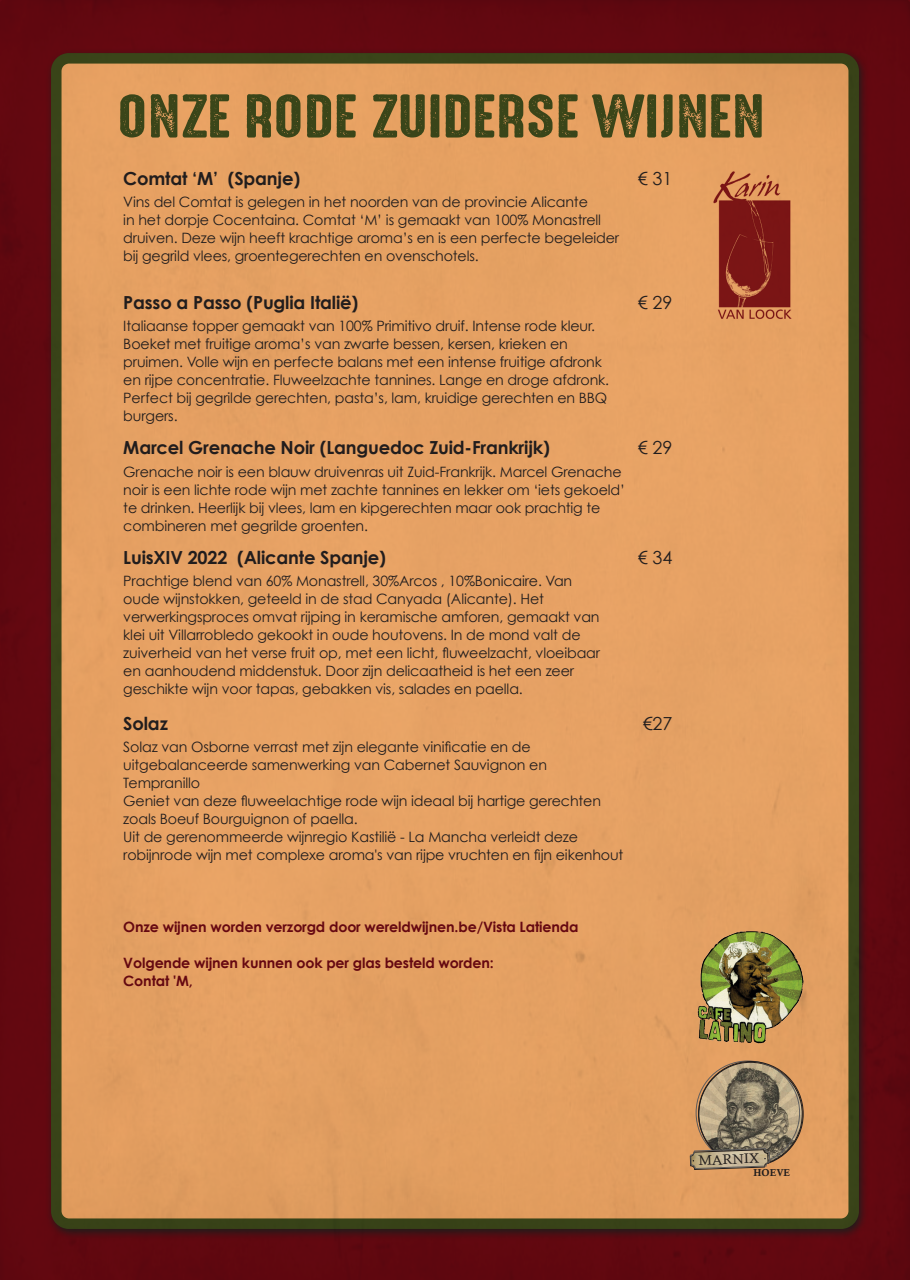
<style>
.page{position:relative;width:910px;height:1280px;background:#fff}
.page>*{position:absolute;margin:0;border:0;box-sizing:border-box;transform-origin:0 0}
.t1{font:55.5px "High Voltage Rough";letter-spacing:-.01em;color:#3c491c;scale:1.25 1}
.t2{font:700 18px "Century Gothic";letter-spacing:-.01em;color:#231f20}
.t3{font:18px "Century Gothic";letter-spacing:-.01em;color:#231f20}
.t4{font:14.25px/18px "Century Gothic";letter-spacing:-.01em;color:#231f20}
.t5{font:700 14.25px "Century Gothic";letter-spacing:-.01em;color:#690913}
.t6{font:13.8px "Calisto";color:#231f20}
.t7{font:10.05px "Calis MT Bol";color:#231f20}
</style>
<div class="page">
<img style="left:0;top:0;width:910px;height:1280px">
<p class="t1" style="left:117px;top:74px;width:519px">ONZE RODE ZUIDERSE WIJNEN</p>
<p class="t2" style="left:123px;top:167px;width:178px">Comtat ‘M’ (Spanje)</p>
<p class="t3" style="left:638px;top:167px;width:36px">€ 31</p>
<p class="t4" style="left:123px;top:193px;width:497px">Vins del Comtat is gelegen in het noorden van de provincie Alicante<br>in het dorpje Cocentaina. Comtat ‘M’ is gemaakt van 100% Monastrell druiven. Deze wijn heeft krachtige aroma’s en is een perfecte begeleider bij gegrild vlees, groentegerechten en ovenschotels.</p>
<p class="t2" style="left:123px;top:291px;width:237px">Passo a Passo (Puglia Italië)</p>
<p class="t3" style="left:638px;top:292px;width:36px">€ 29</p>
<p class="t4" style="left:123px;top:317px;width:487px">Italiaanse topper gemaakt van 100% Primitivo druif. Intense rode kleur.<br>Boeket met fruitige aroma’s van zwarte bessen, kersen, krieken en pruimen. Volle wijn en perfecte balans met een intense fruitige afdronk en rijpe concentratie. Fluweelzachte tannines. Lange en droge afdronk.<br>Perfect bij gegrilde gerechten, pasta’s, lam, kruidige gerechten en BBQ burgers.</p>
<p class="t2" style="left:123px;top:437px;width:428px">Marcel Grenache Noir (Languedoc Zuid-Frankrijk)</p>
<p class="t3" style="left:638px;top:437px;width:36px">€ 29</p>
<p class="t4" style="left:123px;top:462px;width:503px">Grenache noir is een blauw druivenras uit Zuid-Frankrijk. Marcel Grenache noir is een lichte rode wijn met zachte tannines en lekker om ‘iets gekoeld’ te drinken. Heerlijk bij vlees, lam en kipgerechten maar ook prachtig te combineren met gegrilde groenten.</p>
<p class="t2" style="left:123px;top:546px;width:264px">LuisXIV 2022 (Alicante Spanje)</p>
<p class="t3" style="left:638px;top:546px;width:36px">€ 34</p>
<p class="t4" style="left:123px;top:572px;width:478px">Prachtige blend van 60% Monastrell, 30%Arcos , 10%Bonicaire. Van oude wijnstokken, geteeld in de stad Canyada (Alicante). Het verwerkingsproces omvat rijping in keramische amforen, gemaakt van klei uit Villarrobledo gekookt in oude houtovens. In de mond valt de zuiverheid van het verse fruit op, met een licht, fluweelzacht, vloeibaar</p>
<p class="t4" style="left:123px;top:662px;width:452px">en aanhoudend middenstuk. Door zijn delicaatheid is het een zeer geschikte wijn voor tapas, gebakken vis, salades en paella.</p>
<p class="t2" style="left:123px;top:712px;width:46px">Solaz</p>
<p class="t3" style="left:643px;top:712px;width:31px">€27</p>
<p class="t4" style="left:123px;top:738px;width:425px">Solaz van Osborne verrast met zijn elegante vinificatie en de uitgebalanceerde samenwerking van Cabernet Sauvignon en<br>Tempranillo</p>
<p class="t4" style="left:123px;top:792px;width:479px">Geniet van deze fluweelachtige rode wijn ideaal bij hartige gerechten zoals Boeuf Bourguignon of paella.</p>
<p class="t4" style="left:123px;top:828px;width:502px">Uit de gerenommeerde wijnregio Kastilië - La Mancha verleidt deze robijnrode wijn met complexe aroma's van rijpe vruchten en fijn eikenhout</p>
<p class="t5" style="left:123px;top:918px;width:457px">Onze wijnen worden verzorgd door wereldwijnen.be/Vista Latienda</p>
<p class="t5" style="left:123px;top:954px;width:372px">Volgende wijnen kunnen ook per glas besteld worden:</p>
<p class="t5" style="left:123px;top:972px;width:71px">Contat 'M,</p>
<p class="t6" style="left:698px;top:1152px;width:62px;rotate:-2deg">MARNIX</p>
<p class="t7" style="left:753px;top:1167px;width:38px">HOEVE</p>
</div>
